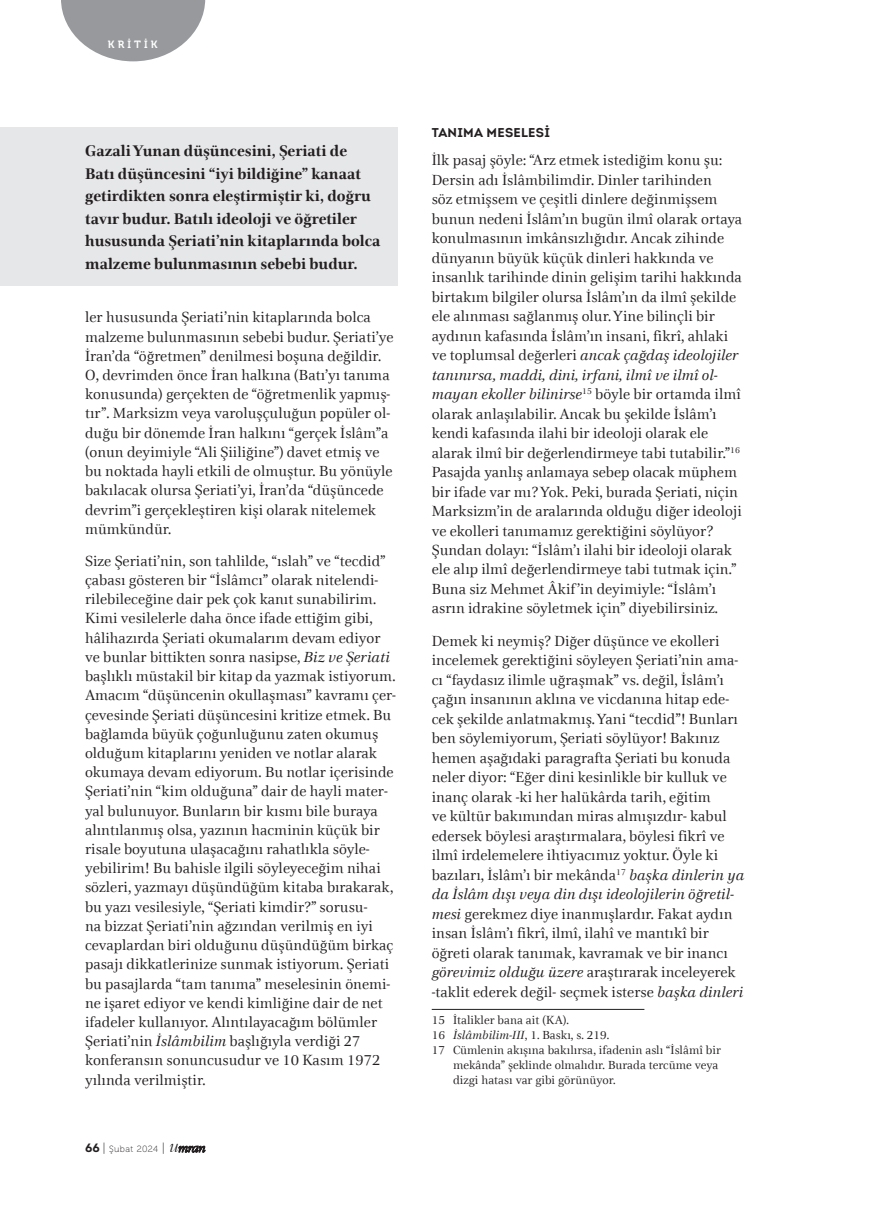
<style>
.page{position:relative;width:872px;height:1212px;background:#fff}
.page>*{position:absolute;margin:0;border:0;box-sizing:border-box;transform-origin:0 0}
.t1{font:15.75px/22.5px "Civita Bold EP";color:#231f20}
.t2{font:15px/19.2px "Civita Regular EP";color:#231f20}
.t3{font:15px/19.5px "Civita Italic EP";color:#231f20}
.t4{font:700 12.75px "Intro";letter-spacing:.02em;color:#231f20}
.t5{font:12px "Civita Regular EP";color:#231f20}
.t6{font:10.5px "Museo 700";letter-spacing:.3em;color:#fff}
.t7{font:9px "Museo 100";letter-spacing:.045em;color:#231f20}
.s1{font-family:"Civita Italic EP"}
.s2{font-family:"Intro";font-weight:700;font-size:12px}
.s3{font-size:12px}
.s4{font-family:"Garamond";font-weight:300;font-style:italic;font-size:17.55px}
.s5{font-family:"Garamond";font-weight:300;font-style:italic;font-size:13.2px}
.s6{font-family:"Civita Regular EP"}
</style>
<div class="page">
<svg style="left:61px;top:0;width:144px;height:61px"></svg>
<div style="left:0;top:128px;width:398px;height:158px;background:#e6e7e9"></div>
<hr style="left:432px;top:1009px;width:212px;height:1px;background:#231f20">
<p class="t6" style="left:108px;top:39px;width:51px">KRİTİK</p>
<p class="t1" style="left:85px;top:139px;width:297px">Gazali Yunan düşüncesini, Şeriati de<br>Batı düşüncesini “iyi bildiğine” kanaat getirdikten sonra eleştirmiştir ki, doğru tavır budur. Batılı ideoloji ve öğretiler hususunda Şeriati’nin kitaplarında bolca malzeme bulunmasının sebebi budur.</p>
<p class="t2" style="left:85px;top:307px;width:310px">ler hususunda Şeriati’nin kitaplarında bolca malzeme bulunmasının sebebi budur. Şeriati’ye İran’da “öğretmen” denilmesi boşuna değildir.<br>O, devrimden önce İran halkına (Batı’yı tanıma konusunda) gerçekten de “öğretmenlik yapmış&shy;tır”. Marksizm veya varoluşçuluğun popüler ol&shy;duğu bir dönemde İran halkını “gerçek İslâm”a (onun deyimiyle “Ali Şiiliğine”) davet etmiş ve bu noktada hayli etkili de olmuştur. Bu yönüyle bakılacak olursa Şeriati’yi, İran’da “düşüncede devrim”i gerçekleştiren kişi olarak nitelemek mümkündür.</p>
<p class="t2" style="left:85px;top:551px;width:312px">Size Şeriati’nin, son tahlilde, “ıslah” ve “tecdid” çabası gösteren bir “İslâmcı” olarak nitelendi&shy;rilebileceğine dair pek çok kanıt sunabilirim.<br>Kimi vesilelerle daha önce ifade ettiğim gibi, hâlihazırda Şeriati okumalarım devam ediyor ve bunlar bittikten sonra nasipse, <span class="s1">Biz ve Şeriati </span>başlıklı müstakil bir kitap da yazmak istiyorum.<br>Amacım “düşüncenin okullaşması” kavramı çer&shy;çevesinde Şeriati düşüncesini kritize etmek. Bu bağlamda büyük çoğunluğunu zaten okumuş olduğum kitaplarını yeniden ve notlar alarak okumaya devam ediyorum. Bu notlar içerisinde Şeriati’nin “kim olduğuna” dair de hayli mater&shy;yal bulunuyor. Bunların bir kısmı bile buraya alıntılanmış olsa, yazının hacminin küçük bir risale boyutuna ulaşacağını rahatlıkla söyle&shy;yebilirim! Bu bahisle ilgili söyleyeceğim nihai sözleri, yazmayı düşündüğüm kitaba bırakarak, bu yazı vesilesiyle, “Şeriati kimdir?” sorusu-<br>na bizzat Şeriati’nin ağzından verilmiş en iyi cevaplardan biri olduğunu düşündüğüm birkaç pasajı dikkatlerinize sunmak istiyorum. Şeriati bu pasajlarda “tam tanıma” meselesinin önemi&shy;ne işaret ediyor ve kendi kimliğine dair de net ifadeler kullanıyor. Alıntılayacağım bölümler Şeriati’nin <span class="s1">İslâmbilim</span> başlığıyla verdiği 27 konferansın sonuncusudur ve 10 Kasım 1972 yılında verilmiştir.</p>
<p class="t7" style="left:85px;top:1144px;width:121px"><span class="s2">66</span> <span class="s3">|</span> Şubat 2024 <span class="s3">|</span> <span class="s4">u</span><span class="s5">mran</span></p>
<p class="t4" style="left:432px;top:125px;width:120px">TANIMA MESELESI</p>
<p class="t2" style="left:432px;top:150px;width:312px">İlk pasaj şöyle: “Arz etmek istediğim konu şu:<br>Dersin adı İslâmbilimdir. Dinler tarihinden<br>söz etmişsem ve çeşitli dinlere değinmişsem bunun nedeni İslâm’ın bugün ilmî olarak ortaya konulmasının imkânsızlığıdır. Ancak zihinde dünyanın büyük küçük dinleri hakkında ve insanlık tarihinde dinin gelişim tarihi hakkında birtakım bilgiler olursa İslâm’ın da ilmî şekilde ele alınması sağlanmış olur. Yine bilinçli bir aydının kafasında İslâm’ın insani, fikrî, ahlaki</p>
<p class="t3" style="left:432px;top:345px;width:311px"><span class="s6">ve toplumsal değerleri</span> ancak çağdaş ideolojiler tanınırsa, maddi, dini, irfani, ilmî ve ilmî ol&shy;mayan ekoller bilinirse<sup>15</sup> <span class="s6">böyle bir ortamda ilmî</span></p>
<p class="t2" style="left:432px;top:403px;width:312px">olarak anlaşılabilir. Ancak bu şekilde İslâm’ı kendi kafasında ilahi bir ideoloji olarak ele alarak ilmî bir değerlendirmeye tabi tutabilir.”<sup>16<br></sup>Pasajda yanlış anlamaya sebep olacak müphem bir ifade var mı? Yok. Peki, burada Şeriati, niçin Marksizm’in de aralarında olduğu diğer ideoloji ve ekolleri tanımamız gerektiğini söylüyor?<br>Şundan dolayı: “İslâm’ı ilahi bir ideoloji olarak ele alıp ilmî değerlendirmeye tabi tutmak için.” Buna siz Mehmet Âkif ’in deyimiyle: “İslâm’ı asrın idrakine söyletmek için” diyebilirsiniz.</p>
<p class="t2" style="left:432px;top:630px;width:314px">Demek ki neymiş? Diğer düşünce ve ekolleri incelemek gerektiğini söyleyen Şeriati’nin ama&shy;cı “faydasız ilimle uğraşmak” vs. değil, İslâm’ı çağın insanının aklına ve vicdanına hitap ede&shy;cek şekilde anlatmakmış. Yani “tecdid”! Bunları ben söylemiyorum, Şeriati söylüyor! Bakınız hemen aşağıdaki paragrafta Şeriati bu konuda neler diyor: “Eğer dini kesinlikle bir kulluk ve inanç olarak -ki her halükârda tarih, eğitim<br>ve kültür bakımından miras almışızdır- kabul edersek böylesi araştırmalara, böylesi fikrî ve ilmî irdelemelere ihtiyacımız yoktur. Öyle ki bazıları, İslâm’ı bir mekânda<sup>17</sup> <span class="s1">başka dinlerin ya</span></p>
<p class="t3" style="left:432px;top:884px;width:304px">da İslâm dışı veya din dışı ideolojilerin öğretil-</p>
<p class="t2" style="left:432px;top:903px;width:313px"><span class="s1">mesi</span> gerekmez diye inanmışlardır. Fakat aydın insan İslâm’ı fikrî, ilmî, ilahî ve mantıkî bir öğreti olarak tanımak, kavramak ve bir inancı <span class="s1">görevimiz olduğu üzere</span> araştırarak inceleyerek -taklit ederek değil- seçmek isterse <span class="s1">başka dinleri</span></p>
<p class="t5" style="left:432px;top:1012px;width:139px">15 İtalikler bana ait (KA).</p>
<p class="t5" style="left:432px;top:1027px;width:179px">16 <span class="s1">İslâmbilim-III</span>, 1. Baskı, s. 219.</p>
<p class="t5" style="left:432px;top:1042px;width:291px">17 Cümlenin akışına bakılırsa, ifadenin aslı “İslâmî bir</p>
<p class="t5" style="left:453px;top:1057px;width:267px">mekânda” şeklinde olmalıdır. Burada tercüme veya</p>
<p class="t5" style="left:453px;top:1072px;width:164px">dizgi hatası var gibi görünüyor.</p>
</div>
